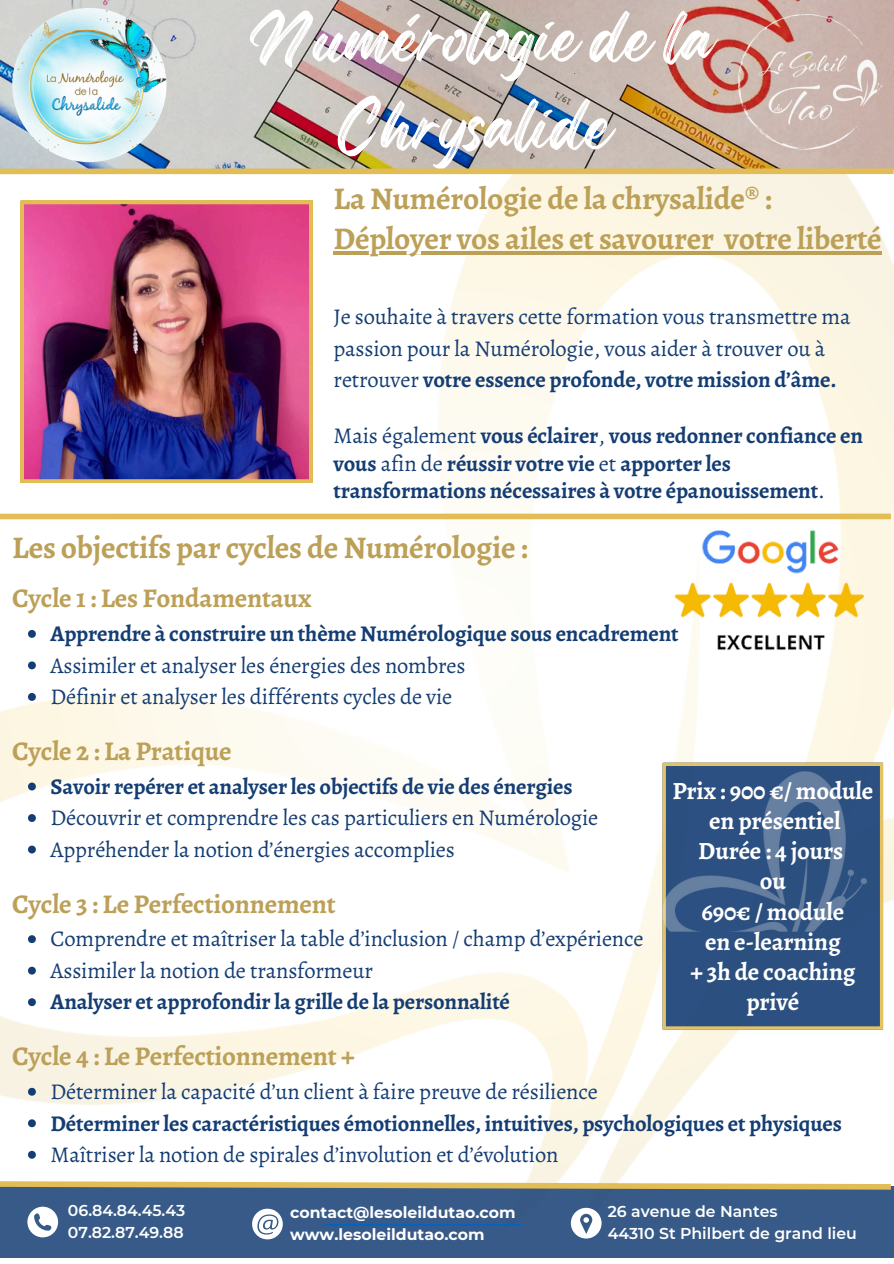
<style>
.page{position:relative;width:894px;height:1264px;background:#fff}
.page>*{position:absolute;margin:0;border:0;box-sizing:border-box;transform-origin:0 0}
.t1{font:63px/87.8px "Regular Brush";color:#fff;text-align:center}
.t2{font:700 31.5px "Alegreya";letter-spacing:-.01em;color:#bca058}
.t3{font:700 27px "Alegreya";letter-spacing:-.01em;color:#bca058}
.t4{font:700 24.75px/30.2px "Alegreya";letter-spacing:-.01em;color:#fff;text-align:center}
.t5{font:22.5px/31.2px "Alegreya";letter-spacing:-.01em;color:#143d73}
.t6{font:700 22.5px/27.5px "Alegreya";letter-spacing:-.01em;color:#143d73}
.t7{font:600 15.75px/21.9px "Montserrat";color:#fff}
.t8{font:700 15.75px/21.9px "Montserrat";color:#fff}
.s1{font-weight:400}
</style>
<div class="page">
<img style="left:0;top:174px;width:893px;height:1084px">
<img style="left:0;top:0;width:893px;height:168px">
<div style="left:0;top:1186px;width:893px;height:71px;background:#375a88"></div>
<svg style="left:252px;top:1208px;width:31px;height:31px"></svg>
<img style="left:325px;top:1224px;width:197px;height:1px">
<svg style="left:0;top:1178px;width:893px;height:12px"></svg>
<img style="left:727px;top:9px;width:164px;height:150px">
<svg style="left:27px;top:1206px;width:31px;height:31px"></svg>
<svg style="left:570px;top:1207px;width:31px;height:31px"></svg>
<div style="left:662px;top:931px;width:220px;height:98px;background:#2b5081"></div>
<img style="left:662px;top:762px;width:220px;height:169px">
<img style="left:12px;top:8px;width:154px;height:154px;border-radius:50%">
<img style="left:21px;top:201px;width:291px;height:281px">
<img style="left:653px;top:509px;width:239px;height:150px">
<div style="left:0;top:513px;width:890px;height:6px;background:#e2bc55"></div>
<hr style="left:333px;top:251px;width:380px;height:3px;background:#bca058">
<svg style="left:713px;top:251px;width:11px;height:3px"></svg>
<hr style="left:724px;top:251px;width:157px;height:3px;background:#bca058">
<svg style="left:28px;top:630px;width:8px;height:8px"></svg>
<svg style="left:28px;top:661px;width:8px;height:8px"></svg>
<svg style="left:28px;top:693px;width:8px;height:8px"></svg>
<svg style="left:28px;top:782px;width:8px;height:8px"></svg>
<svg style="left:28px;top:814px;width:8px;height:8px"></svg>
<svg style="left:28px;top:845px;width:8px;height:8px"></svg>
<svg style="left:28px;top:935px;width:8px;height:8px"></svg>
<svg style="left:28px;top:966px;width:8px;height:8px"></svg>
<svg style="left:28px;top:998px;width:8px;height:8px"></svg>
<svg style="left:28px;top:1087px;width:8px;height:8px"></svg>
<svg style="left:28px;top:1119px;width:8px;height:8px"></svg>
<svg style="left:28px;top:1150px;width:8px;height:8px"></svg>
<div style="left:0;top:168px;width:893px;height:6px;background:#e2bc55"></div>
<p class="t1" style="left:246px;top:-7px;width:468px">Numérologie de la<br>Chrysalide</p>
<p class="t2" style="left:333px;top:176px;width:440px">La Numérologie de la chrysalide® :</p>
<h4 class="t2" style="left:333px;top:217px;width:549px">Déployer vos ailes et savourer votre liberté</h4>
<h4 class="t5" style="left:333px;top:301px;width:518px">Je souhaite à travers cette formation vous transmettre ma passion pour la Numérologie, vous aider à trouver ou à</h4>
<p class="t6" style="left:333px;top:365px;width:504px"><span class="s1">retrouver</span> votre essence profonde, votre mission d’âme.</p>
<p class="t6" style="left:333px;top:422px;width:531px"><span class="s1">Mais également</span> vous éclairer<span class="s1">,</span> vous redonner confiance en</p>
<p class="t6" style="left:333px;top:449px;width:492px">vous <span class="s1">afin de</span> réussir votre vie <span class="s1">et</span> apporter les transformations nécessaires à votre épanouissement<span class="s1">.</span></p>
<p class="t2" style="left:12px;top:525px;width:517px">Les objectifs par cycles de Numérologie :</p>
<p class="t3" style="left:12px;top:580px;width:301px">Cycle 1 : Les Fondamentaux</p>
<p class="t6" style="left:50px;top:620px;width:629px">Apprendre à construire un thème Numérologique sous encadrement</p>
<h4 class="t5" style="left:50px;top:649px;width:416px">Assimiler et analyser les énergies des nombres</h4>
<p class="t5" style="left:50px;top:681px;width:403px">Définir et analyser les différents cycles de vie</p>
<p class="t3" style="left:12px;top:732px;width:221px">Cycle 2 : La Pratique</p>
<p class="t6" style="left:50px;top:772px;width:523px">Savoir repérer et analyser les objectifs de vie des énergies</p>
<p class="t5" style="left:50px;top:802px;width:549px">Découvrir et comprendre les cas particuliers en Numérologie</p>
<h4 class="t5" style="left:50px;top:833px;width:406px">Appréhender la notion d’énergies accomplies</h4>
<p class="t3" style="left:12px;top:885px;width:325px">Cycle 3 : Le Perfectionnement</p>
<h4 class="t5" style="left:50px;top:923px;width:594px">Comprendre et maîtriser la table d’inclusion / champ d’expérience</h4>
<p class="t5" style="left:50px;top:954px;width:324px">Assimiler la notion de transformeur</p>
<p class="t6" style="left:50px;top:988px;width:461px">Analyser et approfondir la grille de la personnalité</p>
<p class="t3" style="left:12px;top:1037px;width:344px">Cycle 4 : Le Perfectionnement +</p>
<p class="t5" style="left:50px;top:1075px;width:548px">Déterminer la capacité d’un client à faire preuve de résilience</p>
<h2 class="t6" style="left:50px;top:1109px;width:792px">Déterminer les caractéristiques émotionnelles, intuitives, psychologiques et physiques</h2>
<p class="t5" style="left:50px;top:1138px;width:509px">Maîtriser la notion de spirales d’involution et d’évolution</p>
<h4 class="t4" style="left:672px;top:775px;width:202px">Prix : 900 €/ module en présentiel<br>Durée : 4 jours<br>ou<br>690€ / module<br>en e-learning</h4>
<p class="t4" style="left:690px;top:956px;width:166px">+ 3h de coaching privé</p>
<p class="t7" style="left:68px;top:1199px;width:119px">06.84.84.45.43<br>07.82.87.49.88</p>
<p class="t7" style="left:607px;top:1199px;width:250px">26 avenue de Nantes<br>44310 St Philbert de grand lieu</p>
<p class="t8" style="left:290px;top:1201px;width:227px">contact@lesoleildutao.com www.lesoleildutao.com</p>
</div>
